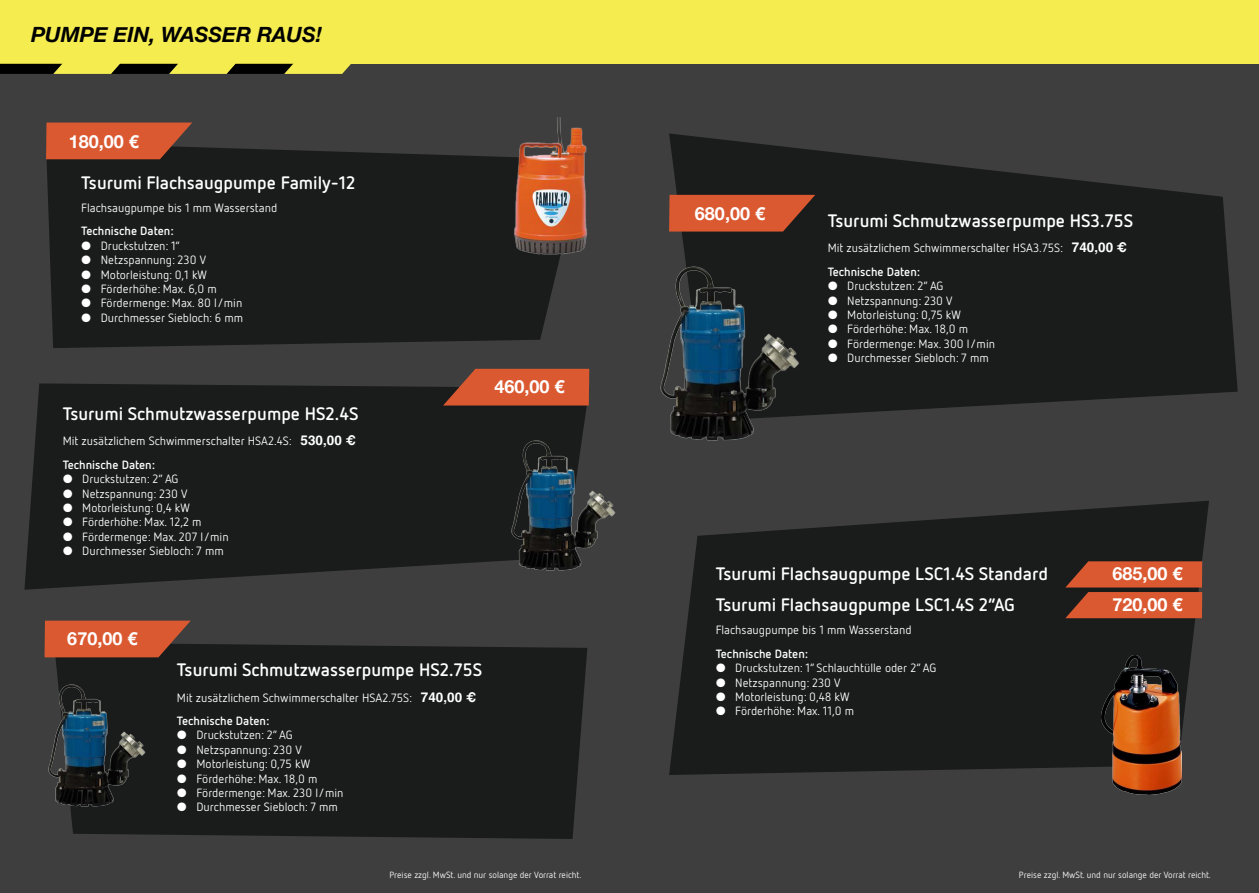
<style>
.page{position:relative;width:1259px;height:893px;background:#fff}
.page>*{position:absolute;margin:0;border:0;box-sizing:border-box;transform-origin:0 0}
.t1{font:italic 700 21px "Helvetica Neue";color:#000}
.t2{font:700 18px "Netto OT";color:#fff}
.t3{font:700 18px "Helvetica Neue";color:#fff}
.t4{font:12px "Netto OT";color:#fff}
.t5{font:700 12px "Netto OT";color:#fff}
.t6{font:9px "Netto OT";color:#fff}
.s1{font-family:"Helvetica";font-weight:700;font-size:13.5px}
</style>
<div class="page">
<div style="left:0;top:0;width:634px;height:893px;background:#3e3e3e"></div>
<div style="left:625px;top:0;width:634px;height:893px;background:#3e3e3e"></div>
<div style="left:46px;top:147px;width:514px;height:201px;background:#1a1b1b"></div>
<svg style="left:24px;top:383px;width:565px;height:207px;background:#1e1e1e"></svg>
<div style="left:54px;top:644px;width:533px;height:195px;background:#1a1b1b"></div>
<svg style="left:669px;top:133px;width:568px;height:283px;fill:#1a1b1b"></svg>
<svg style="left:669px;top:501px;width:540px;height:274px;background:#1f2020"></svg>
<img style="left:504px;top:118px;width:84px;height:139px">
<img style="left:512px;top:440px;width:103px;height:130px">
<img style="left:49px;top:685px;width:97px;height:121px">
<svg style="left:46px;top:123px;width:146px;height:36px;background:#c6532f"></svg>
<svg style="left:443px;top:369px;width:146px;height:36px;background:#c75430"></svg>
<svg style="left:45px;top:621px;width:146px;height:36px;background:#c6532f"></svg>
<img style="left:660px;top:266px;width:139px;height:174px">
<div style="left:0;top:0;width:1259px;height:64px;background:#f5ed4f"></div>
<svg style="left:0;top:64px;width:351px;height:10px;background:#797527"></svg>
<svg style="left:669px;top:195px;width:146px;height:37px;background:#c2512d"></svg>
<svg style="left:1065px;top:561px;width:137px;height:57px;background:#ba4e2c"></svg>
<img style="left:1102px;top:656px;width:79px;height:138px">
<p class="t1" style="left:31px;top:18px;width:292px">PUMPE EIN, WASSER RAUS!</p>
<p class="t3" style="left:69px;top:127px;width:72px">180,00 €</p>
<p class="t2" style="left:81px;top:171px;width:276px">Tsurumi Flachsaugpumpe Family-12</p>
<p class="t4" style="left:81px;top:200px;width:197px">Flachsaugpumpe bis 1 mm Wasserstand</p>
<p class="t5" style="left:81px;top:224px;width:94px">Technische Daten:</p>
<p class="t4" style="left:81px;top:238px;width:100px">● Druckstutzen: 1”</p>
<p class="t4" style="left:81px;top:253px;width:126px">● Netzspannung: 230 V</p>
<p class="t4" style="left:81px;top:267px;width:127px">● Motorleistung: 0,1 kW</p>
<p class="t4" style="left:81px;top:281px;width:137px">● Förderhöhe: Max. 6,0 m</p>
<p class="t4" style="left:81px;top:296px;width:162px">● Fördermenge: Max. 80 l/min</p>
<p class="t4" style="left:81px;top:310px;width:163px">● Durchmesser Siebloch: 6 mm</p>
<p class="t2" style="left:63px;top:402px;width:297px">Tsurumi Schmutzwasserpumpe HS2.4S</p>
<p class="t4" style="left:63px;top:434px;width:294px">Mit zusätzlichem Schwimmerschalter HSA2.4S: <span class="s1">530,00 €</span></p>
<p class="t5" style="left:63px;top:457px;width:94px">Technische Daten:</p>
<p class="t4" style="left:63px;top:472px;width:117px">● Druckstutzen: 2” AG</p>
<p class="t4" style="left:63px;top:486px;width:126px">● Netzspannung: 230 V</p>
<p class="t4" style="left:63px;top:500px;width:129px">● Motorleistung: 0,4 kW</p>
<p class="t4" style="left:63px;top:515px;width:140px">● Förderhöhe: Max. 12,2 m</p>
<p class="t4" style="left:63px;top:529px;width:167px">● Fördermenge: Max. 207 l/min</p>
<p class="t4" style="left:63px;top:544px;width:162px">● Durchmesser Siebloch: 7 mm</p>
<p class="t3" style="left:494px;top:372px;width:72px">460,00 €</p>
<p class="t3" style="left:67px;top:624px;width:72px">670,00 €</p>
<p class="t2" style="left:177px;top:659px;width:307px">Tsurumi Schmutzwasserpumpe HS2.75S</p>
<p class="t4" style="left:177px;top:690px;width:300px">Mit zusätzlichem Schwimmerschalter HSA2.75S: <span class="s1">740,00 €</span></p>
<p class="t5" style="left:177px;top:713px;width:94px">Technische Daten:</p>
<p class="t4" style="left:177px;top:728px;width:117px">● Druckstutzen: 2” AG</p>
<p class="t4" style="left:177px;top:742px;width:126px">● Netzspannung: 230 V</p>
<p class="t4" style="left:177px;top:757px;width:135px">● Motorleistung: 0,75 kW</p>
<p class="t4" style="left:177px;top:771px;width:142px">● Förderhöhe: Max. 18,0 m</p>
<p class="t4" style="left:177px;top:785px;width:168px">● Fördermenge: Max. 230 l/min</p>
<p class="t4" style="left:177px;top:800px;width:162px">● Durchmesser Siebloch: 7 mm</p>
<p class="t3" style="left:695px;top:200px;width:72px">680,00 €</p>
<p class="t2" style="left:827px;top:210px;width:307px">Tsurumi Schmutzwasserpumpe HS3.75S</p>
<p class="t4" style="left:827px;top:241px;width:301px">Mit zusätzlichem Schwimmerschalter HSA3.75S: <span class="s1">740,00 €</span></p>
<p class="t5" style="left:827px;top:264px;width:94px">Technische Daten:</p>
<p class="t4" style="left:827px;top:279px;width:117px">● Druckstutzen: 2” AG</p>
<p class="t4" style="left:827px;top:293px;width:126px">● Netzspannung: 230 V</p>
<p class="t4" style="left:827px;top:307px;width:135px">● Motorleistung: 0,75 kW</p>
<p class="t4" style="left:827px;top:322px;width:142px">● Förderhöhe: Max. 18,0 m</p>
<p class="t4" style="left:827px;top:336px;width:169px">● Fördermenge: Max. 300 l/min</p>
<p class="t4" style="left:827px;top:351px;width:162px">● Durchmesser Siebloch: 7 mm</p>
<p class="t2" style="left:716px;top:563px;width:334px">Tsurumi Flachsaugpumpe LSC1.4S Standard</p>
<p class="t3" style="left:1112px;top:560px;width:72px">685,00 €</p>
<p class="t2" style="left:716px;top:593px;width:301px">Tsurumi Flachsaugpumpe LSC1.4S 2”AG</p>
<p class="t3" style="left:1112px;top:590px;width:72px">720,00 €</p>
<p class="t4" style="left:716px;top:623px;width:197px">Flachsaugpumpe bis 1 mm Wasserstand</p>
<p class="t5" style="left:716px;top:646px;width:94px">Technische Daten:</p>
<p class="t4" style="left:716px;top:661px;width:222px">● Druckstutzen: 1” Schlauchtülle oder 2” AG</p>
<p class="t4" style="left:716px;top:675px;width:126px">● Netzspannung: 230 V</p>
<p class="t4" style="left:716px;top:689px;width:135px">● Motorleistung: 0,48 kW</p>
<p class="t4" style="left:716px;top:704px;width:140px">● Förderhöhe: Max. 11,0 m</p>
<p class="t6" style="left:389px;top:869px;width:193px">Preise zzgl. MwSt. und nur solange der Vorrat reicht.</p>
<p class="t6" style="left:1019px;top:869px;width:193px">Preise zzgl. MwSt. und nur solange der Vorrat reicht.</p>
</div>
